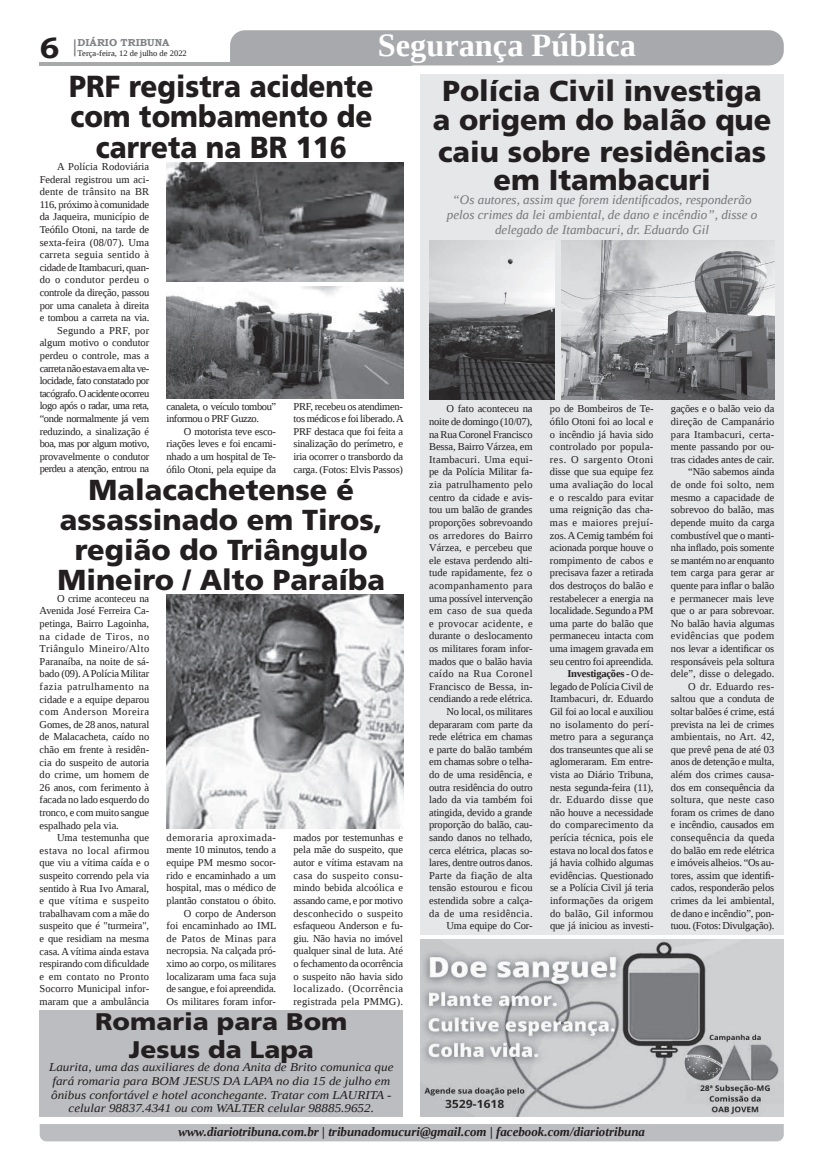
<style>
.page{position:relative;width:821px;height:1166px;background:#fff}
.page>*{position:absolute;margin:0;border:0;box-sizing:border-box;transform-origin:0 0}
.t1{font:700 32.38px "Liberation Serif";color:#fff}
.t2{font:900 30.45px/30.2px "Frutiger LT Std";color:#231f20;text-align:center;scale:.92 1}
.t3{font:700 29.31px "Bookman Old Style";color:#231f20}
.t4{font:900 28.88px/29.8px "Frutiger LT Std";color:#231f20;text-align:center}
.t5{font:900 24.06px/27.2px "Frutiger LT Std";color:#231f20;text-align:center;scale:1.09 1}
.t6{font:italic 13.12px/14.9px "Liberation Serif";color:#76787b;text-align:center}
.t7{font:italic 700 12.95px "Liberation Serif";color:#231f20}
.t8{font:italic 11.99px/13.7px "Liberation Serif";color:#231f20;text-align:center;scale:1.09 1}
.t9{font:10.5px/12.6px "Liberation Serif";letter-spacing:-.01em;color:#231f20;text-align:right}
.t10{font:10.5px/12.6px "Liberation Serif";letter-spacing:-.04em;color:#231f20}
.t11{font:700 10.06px "Bookman Old Style";color:#808285}
.t12{font:8.4px "Liberation Serif";color:#231f20}
.s1{font-weight:700}
</style>
<div class="page">
<svg style="left:74px;top:39px;width:2px;height:17px"></svg>
<hr style="left:40px;top:62px;width:372px;height:3px;background:#a8a9ad">
<div style="left:230px;top:30px;width:554px;height:35px;background:#a8a9ad"></div>
<div style="left:40px;top:1124px;width:744px;height:17px;background:#bcbdc0"></div>
<div style="left:420px;top:74px;width:364px;height:861px;background:#e6e7e9"></div>
<img style="left:429px;top:240px;width:126px;height:160px">
<img style="left:561px;top:240px;width:213px;height:160px">
<img style="left:167px;top:163px;width:236px;height:119px">
<img style="left:167px;top:287px;width:236px;height:111px">
<img style="left:167px;top:594px;width:236px;height:234px">
<div style="left:40px;top:1010px;width:363px;height:106px;background:#bcbdc0"></div>
<img style="left:420px;top:939px;width:364px;height:177px">
<h3 class="t3" style="left:40px;top:27px;width:21px">6</h3>
<p class="t11" style="left:78px;top:35px;width:93px">DIÁRIO TRIBUNA</p>
<p class="t12" style="left:78px;top:48px;width:111px">Terça-feira, 12 de julho de 2022</p>
<h1 class="t1" style="left:378px;top:24px;width:260px">Segurança Pública</h1>
<h2 class="t2" style="left:69px;top:71px;width:332px">PRF registra acidente com tombamento de carreta na BR 116</h2>
<p class="t9" style="left:40px;top:160px;width:111px">A Polícia Rodoviária<br>Federal registrou um aci&shy;dente de trânsito na BR<br>116, próximo à comunidade da Jaqueira, município de<br>Teófilo Otoni, na tarde de sexta-feira (08/07). Uma carreta seguia sentido à cidade de Itambacuri, quan&shy;do o condutor perdeu o controle da direção, passou por uma canaleta à direita e tombou a carreta na via.<br>Segundo a PRF, por algum motivo o condutor perdeu o controle, mas a carreta não estava em alta ve&shy;locidade, fato constatado por tacógrafo. O acidente ocorreu logo após o radar, uma reta, “onde normalmente já vem reduzindo, a sinalização é boa, mas por algum motivo, provavelmente o condutor perdeu a atenção, entrou na</p>
<p class="t10" style="left:167px;top:400px;width:111px">canaleta, o veículo tombou” informou o PRF Guzzo.</p>
<p class="t9" style="left:167px;top:425px;width:111px;text-align:justify;text-indent:17px">O motorista teve esco&shy;riações leves e foi encami&shy;nhado a um hospital de Te&shy;ófilo Otoni, pela equipe da</p>
<p class="t9" style="left:294px;top:400px;width:112px;text-align:justify">PRF, recebeu os atendimen&shy;tos médicos e foi liberado. A PRF destaca que foi feita a sinalização do perímetro, e iria ocorrer o transbordo da carga. (Fotos: Elvis Passos)</p>
<h3 class="t4" style="left:58px;top:475px;width:329px">Malacachetense é assassinado em Tiros, região do Triângulo<br>Mineiro / Alto Paraíba</h3>
<p class="t9" style="left:40px;top:592px;width:111px;text-align:justify;text-indent:17px">O crime aconteceu na Avenida José Ferreira Ca&shy;petinga, Bairro Lagoinha, na cidade de Tiros, no Triângulo Mineiro/Alto Paranaíba, na noite de sá&shy;bado (09). A Polícia Militar fazia patrulhamento na cidade e a equipe deparou com Anderson Moreira Gomes, de 28 anos, natural de Malacacheta, caído no chão em frente à residên&shy;cia do suspeito de autoria do crime, um homem de 26 anos, com ferimento à facada no lado esquerdo do tronco, e com muito sangue espalhado pela via.</p>
<p class="t9" style="left:40px;top:831px;width:111px;text-align:justify;text-indent:17px">Uma testemunha que estava no local afirmou que viu a vítima caída e o suspeito correndo pela via sentido à Rua Ivo Amaral, e que vítima e suspeito trabalhavam com a mãe do suspeito que é "turmeira", e que residiam na mesma casa. A vítima ainda estava respirando com dificuldade e em contato no Pronto Socorro Municipal infor&shy;maram que a ambulância</p>
<p class="t9" style="left:167px;top:831px;width:111px">demoraria aproximada&shy;mente 10 minutos, tendo a equipe PM mesmo socor&shy;rido e encaminhado a um hospital, mas o médico de plantão constatou o óbito.<br>O corpo de Anderson<br>foi encaminhado ao IML de Patos de Minas para necropsia. Na calçada pró&shy;ximo ao corpo, os militares localizaram uma faca suja de sangue, e foi apreendida.<br>Os militares foram infor-</p>
<p class="t9" style="left:294px;top:831px;width:111px;text-align:justify">mados por testemunhas e pela mãe do suspeito, que autor e vítima estavam na casa do suspeito consu&shy;mindo bebida alcoólica e assando carne, e por motivo desconhecido o suspeito esfaqueou Anderson e fu&shy;giu. Não havia no imóvel qualquer sinal de luta. Até o fechamento da ocorrência o suspeito não havia sido localizado. (Ocorrência registrada pela PMMG).</p>
<h3 class="t5" style="left:95px;top:1008px;width:233px">Romaria para Bom<br>Jesus da Lapa</h3>
<p class="t8" style="left:49px;top:1060px;width:318px">Laurita, uma das auxiliares de dona Anita de Brito comunica que fará romaria para BOM JESUS DA LAPA no dia 15 de julho em ônibus confortável e hotel aconchegante. Tratar com LAURITA - celular 98837.4341 ou com WALTER celular 98885.9652.</p>
<h3 class="t4" style="left:433px;top:75px;width:340px;line-height:30.6px">Polícia Civil investiga a origem do balão que caiu sobre residências</h3>
<h3 class="t4" style="left:493px;top:165px;width:219px">em Itambacuri</h3>
<p class="t6" style="left:447px;top:192px;width:312px">“Os autores, assim que forem identificados, responderão pelos crimes da lei ambiental, de dano e incêndio”, disse o delegado de Itambacuri, dr. Eduardo Gil</p>
<p class="t9" style="left:429px;top:403px;width:105px">O fato aconteceu na noite de domingo (10/07), na Rua Coronel Francisco<br>Bessa, Bairro Várzea, em<br>Itambacuri. Uma equi&shy;pe da Polícia Militar fa&shy;zia patrulhamento pelo centro da cidade e avis&shy;tou um balão de grandes proporções sobrevoando os arredores do Bairro<br>Várzea, e percebeu que ele estava perdendo alti&shy;tude rapidamente, fez o acompanhamento para uma possível intervenção em caso de sua queda e provocar acidente, e durante o deslocamento os militares foram infor&shy;mados que o balão havia caído na Rua Coronel<br>Francisco de Bessa, in&shy;cendiando a rede elétrica.<br>No local, os militares depararam com parte da rede elétrica em chamas e parte do balão também em chamas sobre o telha&shy;do de uma residência, e outra residência do outro lado da via também foi atingida, devido a grande proporção do balão, cau&shy;sando danos no telhado, cerca elétrica, placas so&shy;lares, dentre outros danos.<br>Parte da fiação de alta tensão estourou e ficou estendida sobre a calça&shy;da de uma residência.<br>Uma equipe do Cor-</p>
<p class="t9" style="left:550px;top:403px;width:105px">po de Bombeiros de Te&shy;ófilo Otoni foi ao local e o incêndio já havia sido controlado por popula&shy;res. O sargento Otoni disse que sua equipe fez uma avaliação do local e o rescaldo para evitar uma reignição das cha&shy;mas e maiores prejuí&shy;zos. A Cemig também foi acionada porque houve o rompimento de cabos e precisava fazer a retirada dos destroços do balão e restabelecer a energia na localidade. Segundo a PM uma parte do balão que permaneceu intacta com uma imagem gravada em seu centro foi apreendida.<br><span class="s1">Investigações</span> - O de&shy;legado de Polícia Civil de<br>Itambacuri, dr. Eduardo<br>Gil foi ao local e auxiliou no isolamento do perí&shy;metro para a segurança dos transeuntes que ali se aglomeraram. Em entre&shy;vista ao Diário Tribuna, nesta segunda-feira (11), dr. Eduardo disse que não houve a necessidade do comparecimento da perícia técnica, pois ele estava no local dos fatos e já havia colhido algumas evidências. Questionado se a Polícia Civil já teria informações da origem do balão, Gil informou que já iniciou as investi-</p>
<p class="t9" style="left:671px;top:403px;width:105px">gações e o balão veio da direção de Campanário para Itambacuri, certa&shy;mente passando por ou&shy;tras cidades antes de cair. “Não sabemos ainda<br>de onde foi solto, nem mesmo a capacidade de sobrevoo do balão, mas depende muito da carga combustível que o manti&shy;nha inflado, pois somente se mantém no ar enquanto tem carga para gerar ar quente para inflar o balão e permanecer mais leve que o ar para sobrevoar.<br>No balão havia algumas evidências que podem nos levar a identificar os responsáveis pela soltura dele”, disse o delegado.<br>O dr. Eduardo res&shy;saltou que a conduta de soltar balões é crime, está prevista na lei de crimes ambientais, no Art. 42, que prevê pena de até 03 anos de detenção e multa, além dos crimes causa&shy;dos em consequência da soltura, que neste caso foram os crimes de dano e incêndio, causados em consequência da queda do balão em rede elétrica e imóveis alheios. “Os au&shy;tores, assim que identifi&shy;cados, responderão pelos crimes da lei ambiental, de dano e incêndio”, pon&shy;tuou. (Fotos: Divulgação).</p>
<p class="t7" style="left:178px;top:1123px;width:468px">www.diariotribuna.com.br | tribunadomucuri@gmail.com | facebook.com/diariotribuna</p>
</div>
